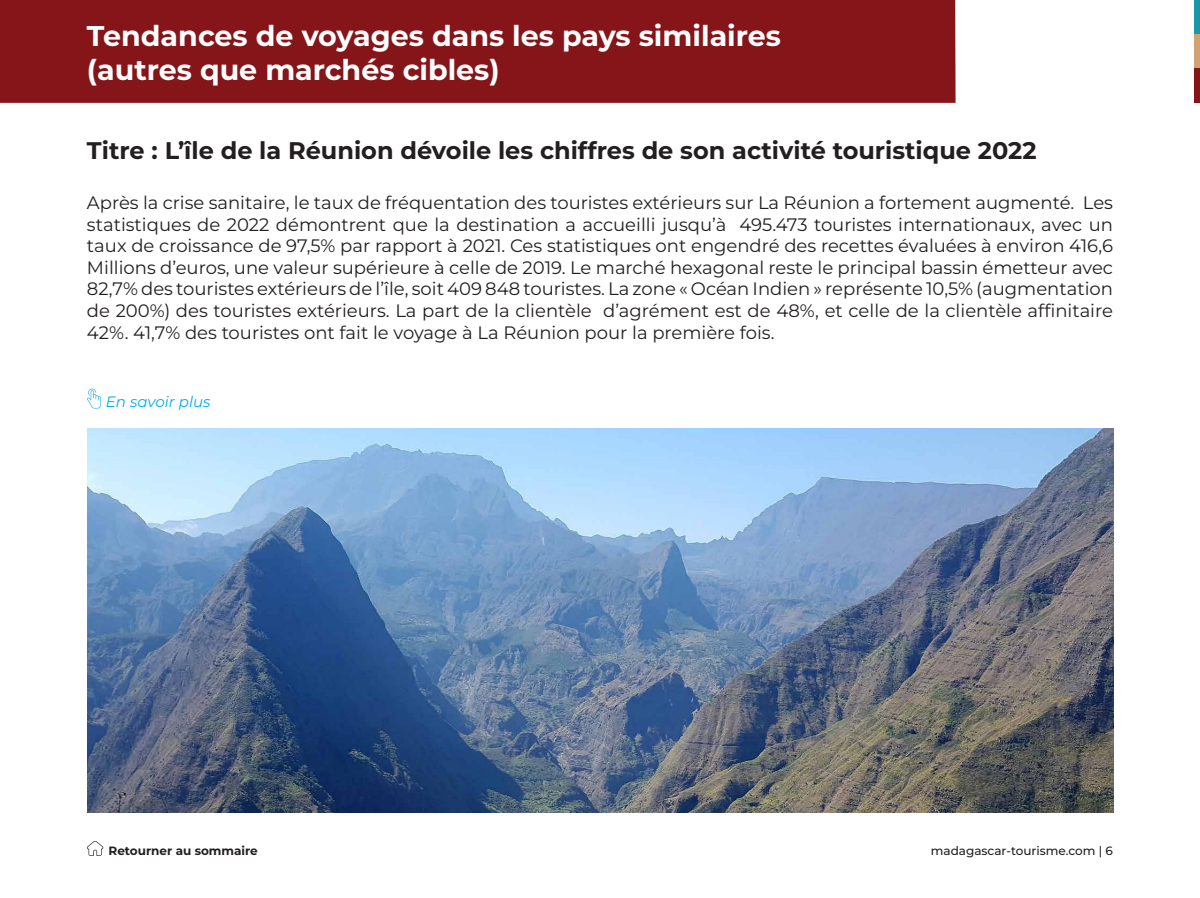
<style>
.page{position:relative;width:1200px;height:898px;background:#fff}
.page>*{position:absolute;margin:0;border:0;box-sizing:border-box;transform-origin:0 0}
.Theme{font:700 28.5px "Montserrat";color:#fff}
.TITRE{font:700 24px "Montserrat";color:#231f20}
.texte{font:18px/21.6px "Montserrat";color:#231f20;text-align:justify}
.en_savoir_plu{font:italic 15px "Montserrat";color:#00aeef}
.t1{font:500 12px "Montserrat";color:#231f20}
.Retourner{font:700 12px "Montserrat";color:#231f20}
</style>
<div class="page">
<div style="left:1194px;top:0;width:5px;height:34px;background:#1d97a5"></div>
<div style="left:1194px;top:34px;width:5px;height:35px;background:#d1a373"></div>
<div style="left:1194px;top:69px;width:5px;height:34px;background:#851519"></div>
<div style="left:0;top:0;width:955px;height:103px;background:#851519"></div>
<svg style="left:87px;top:388px;width:14px;height:20px"></svg>
<img style="left:87px;top:428px;width:1025px;height:384px">
<svg style="left:87px;top:841px;width:16px;height:14px"></svg>
<p class="Theme" style="left:87px;top:17px;width:695px">Tendances de voyages dans les pays similaires</p>
<p class="Theme" style="left:87px;top:51px;width:414px">(autres que marchés cibles)</p>
<p class="TITRE" style="left:87px;top:135px;width:950px">Titre : L’île de la Réunion dévoile les chiffres de son activité touristique 2022</p>
<p class="texte" style="left:87px;top:191px;width:1027px">Après la crise sanitaire, le taux de fréquentation des touristes extérieurs sur La Réunion a fortement augmenté. Les statistiques de 2022 démontrent que la destination a accueilli jusqu’à 495.473 touristes internationaux, avec un taux de croissance de 97,5% par rapport à 2021. Ces statistiques ont engendré des recettes évaluées à environ 416,6<br>Millions d’euros, une valeur supérieure à celle de 2019. Le marché hexagonal reste le principal bassin émetteur avec 82,7% des touristes extérieurs de l’île, soit 409 848 touristes. La zone « Océan Indien » représente 10,5% (augmentation de 200%) des touristes extérieurs. La part de la clientèle d’agrément est de 48%, et celle de la clientèle affinitaire 42%. 41,7% des touristes ont fait le voyage à La Réunion pour la première fois.</p>
<p class="en_savoir_plu" style="left:106px;top:391px;width:106px">En savoir plus</p>
<p class="Retourner" style="left:108px;top:842px;width:151px">Retourner au sommaire</p>
<p class="t1" style="left:930px;top:842px;width:184px">madagascar-tourisme.com | 6</p>
</div>
